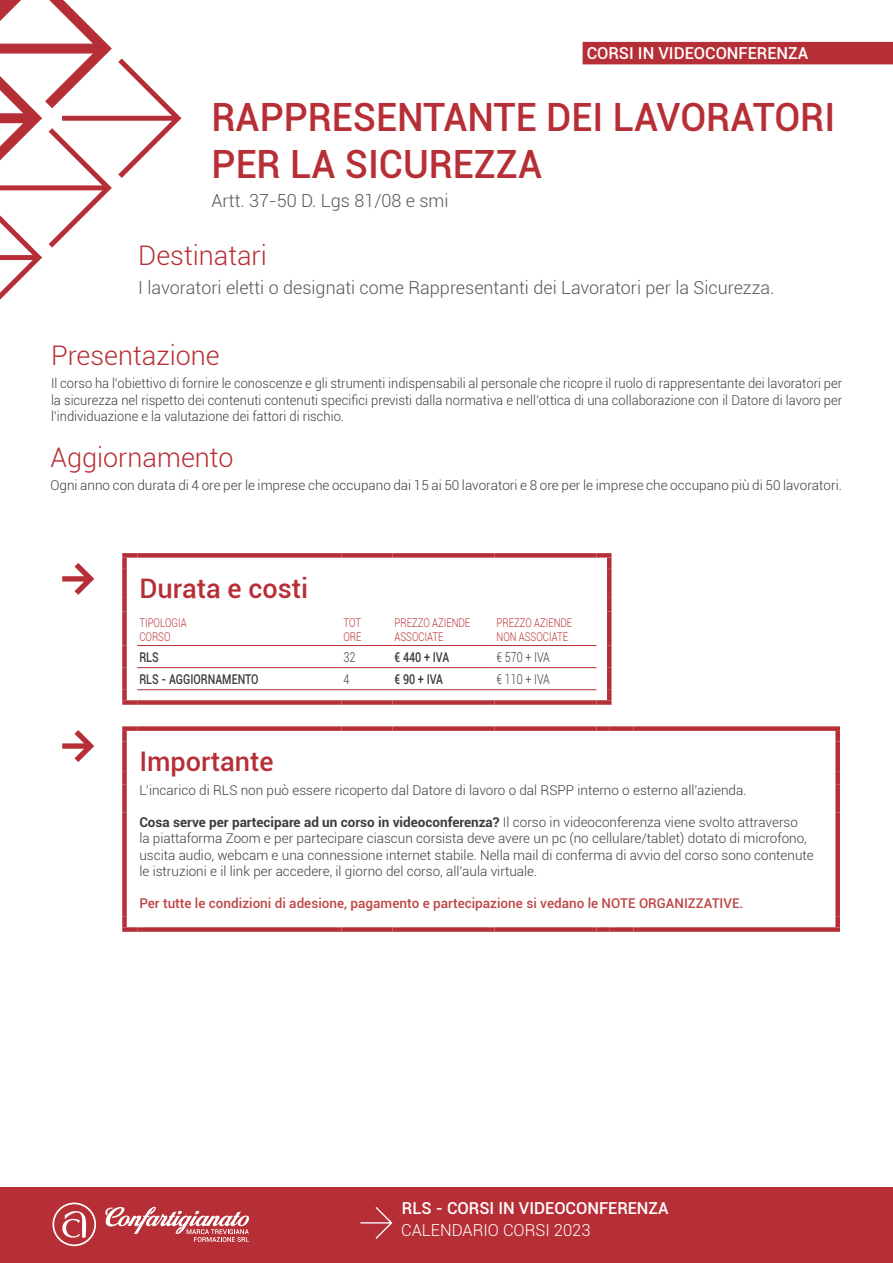
<style>
.page{position:relative;width:893px;height:1263px;background:#fff}
.page>*{position:absolute;margin:0;border:0;box-sizing:border-box;transform-origin:0 0}
.t1{font:500 39px/46.8px "Roboto";color:#b72f36}
.t2{font:300 27px "Roboto";color:#b72f36}
.t3{font:500 27px "Roboto";color:#b72f36}
.t4{font:300 18px "Roboto";color:#575756}
.t5{font:500 16.5px "Roboto";color:#fff}
.t6{font:300 16.5px "Roboto";color:#fff}
.t7{font:300 13.5px/16.2px "Roboto";color:#3c3c3b}
.t8{font:300 13.5px/16.2px "Roboto";color:#3c3c3b;text-align:justify;scale:.96 1}
.t9{font:500 13.5px "Roboto";color:#be4444}
.t10{font:500 13.5px "Roboto";color:#3c3c3b;scale:.8 1}
.t11{font:300 13.5px "Roboto";color:#3c3c3b;scale:.8 1}
.t12{font:300 12px/14.4px "Roboto";color:#b72f36;scale:.8 1}
.s1{font-weight:700}
</style>
<div class="page">
<div style="left:0;top:1187px;width:893px;height:76px;background:#b72f36"></div>
<svg style="left:360px;top:1207px;width:32px;height:32px"></svg>
<svg style="left:52px;top:1202px;width:44px;height:44px"></svg>
<svg style="left:105px;top:1207px;width:144px;height:35px"></svg>
<svg style="left:62px;top:563px;width:32px;height:32px"></svg>
<svg style="left:62px;top:730px;width:32px;height:32px"></svg>
<svg style="left:0;top:0;width:181px;height:300px"></svg>
<div style="left:122px;top:553px;width:15px;height:5px;background:#b72f36"></div>
<div style="left:122px;top:558px;width:5px;height:10px;background:#b72f36"></div>
<div style="left:137px;top:553px;width:204px;height:5px;background:#b72f36"></div>
<div style="left:341px;top:553px;width:51px;height:5px;background:#b72f36"></div>
<div style="left:392px;top:553px;width:102px;height:5px;background:#b72f36"></div>
<div style="left:494px;top:553px;width:102px;height:5px;background:#b72f36"></div>
<div style="left:596px;top:553px;width:15px;height:5px;background:#b72f36"></div>
<hr style="left:607px;top:558px;width:4px;height:10px;background:#b72f36">
<div style="left:122px;top:568px;width:5px;height:30px;background:#b72f36"></div>
<hr style="left:607px;top:568px;width:4px;height:30px;background:#b72f36">
<div style="left:122px;top:598px;width:5px;height:13px;background:#b72f36"></div>
<hr style="left:607px;top:598px;width:4px;height:13px;background:#b72f36">
<div style="left:122px;top:611px;width:5px;height:34px;background:#b72f36"></div>
<hr style="left:607px;top:611px;width:4px;height:34px;background:#b72f36">
<div style="left:122px;top:645px;width:5px;height:23px;background:#b72f36"></div>
<hr style="left:607px;top:645px;width:4px;height:23px;background:#b72f36">
<div style="left:122px;top:668px;width:5px;height:22px;background:#b72f36"></div>
<hr style="left:607px;top:668px;width:4px;height:22px;background:#b72f36">
<div style="left:122px;top:690px;width:5px;height:10px;background:#b72f36"></div>
<hr style="left:607px;top:690px;width:4px;height:10px;background:#b72f36">
<div style="left:122px;top:700px;width:15px;height:5px;background:#b72f36"></div>
<div style="left:137px;top:700px;width:204px;height:5px;background:#b72f36"></div>
<div style="left:341px;top:700px;width:51px;height:5px;background:#b72f36"></div>
<div style="left:392px;top:700px;width:102px;height:5px;background:#b72f36"></div>
<div style="left:494px;top:700px;width:102px;height:5px;background:#b72f36"></div>
<div style="left:596px;top:700px;width:15px;height:5px;background:#b72f36"></div>
<hr style="left:137px;top:645px;width:204px;height:1px;background:#b72f36">
<hr style="left:341px;top:645px;width:51px;height:1px;background:#b72f36">
<hr style="left:392px;top:645px;width:102px;height:1px;background:#b72f36">
<hr style="left:494px;top:645px;width:102px;height:1px;background:#b72f36">
<hr style="left:137px;top:667px;width:204px;height:1px;background:#b72f36">
<hr style="left:341px;top:667px;width:51px;height:1px;background:#b72f36">
<hr style="left:392px;top:667px;width:102px;height:1px;background:#b72f36">
<hr style="left:494px;top:667px;width:102px;height:1px;background:#b72f36">
<hr style="left:137px;top:689px;width:204px;height:1px;background:#b72f36">
<hr style="left:341px;top:689px;width:51px;height:1px;background:#b72f36">
<hr style="left:392px;top:689px;width:102px;height:1px;background:#b72f36">
<hr style="left:494px;top:689px;width:102px;height:1px;background:#b72f36">
<div style="left:122px;top:726px;width:15px;height:5px;background:#b72f36"></div>
<div style="left:122px;top:731px;width:5px;height:10px;background:#b72f36"></div>
<div style="left:137px;top:726px;width:204px;height:5px;background:#b72f36"></div>
<div style="left:341px;top:726px;width:51px;height:5px;background:#b72f36"></div>
<div style="left:392px;top:726px;width:102px;height:5px;background:#b72f36"></div>
<div style="left:494px;top:726px;width:102px;height:5px;background:#b72f36"></div>
<div style="left:596px;top:726px;width:13px;height:5px;background:#b72f36"></div>
<div style="left:609px;top:726px;width:13px;height:5px;background:#b72f36"></div>
<div style="left:622px;top:726px;width:12px;height:5px;background:#b72f36"></div>
<div style="left:634px;top:726px;width:191px;height:5px;background:#b72f36"></div>
<div style="left:825px;top:726px;width:15px;height:5px;background:#b72f36"></div>
<div style="left:835px;top:731px;width:5px;height:10px;background:#b72f36"></div>
<div style="left:122px;top:741px;width:5px;height:30px;background:#b72f36"></div>
<div style="left:835px;top:741px;width:5px;height:30px;background:#b72f36"></div>
<div style="left:122px;top:771px;width:5px;height:14px;background:#b72f36"></div>
<div style="left:835px;top:771px;width:5px;height:14px;background:#b72f36"></div>
<div style="left:122px;top:785px;width:5px;height:13px;background:#b72f36"></div>
<div style="left:835px;top:785px;width:5px;height:13px;background:#b72f36"></div>
<div style="left:122px;top:798px;width:5px;height:14px;background:#b72f36"></div>
<div style="left:835px;top:798px;width:5px;height:14px;background:#b72f36"></div>
<div style="left:122px;top:812px;width:5px;height:105px;background:#b72f36"></div>
<div style="left:835px;top:812px;width:5px;height:105px;background:#b72f36"></div>
<div style="left:122px;top:917px;width:5px;height:10px;background:#b72f36"></div>
<div style="left:835px;top:917px;width:5px;height:10px;background:#b72f36"></div>
<div style="left:122px;top:927px;width:15px;height:5px;background:#b72f36"></div>
<div style="left:137px;top:927px;width:204px;height:5px;background:#b72f36"></div>
<div style="left:341px;top:927px;width:51px;height:5px;background:#b72f36"></div>
<div style="left:392px;top:927px;width:102px;height:5px;background:#b72f36"></div>
<div style="left:494px;top:927px;width:102px;height:5px;background:#b72f36"></div>
<div style="left:596px;top:927px;width:13px;height:5px;background:#b72f36"></div>
<div style="left:609px;top:927px;width:13px;height:5px;background:#b72f36"></div>
<div style="left:622px;top:927px;width:12px;height:5px;background:#b72f36"></div>
<div style="left:634px;top:927px;width:191px;height:5px;background:#b72f36"></div>
<div style="left:825px;top:927px;width:15px;height:5px;background:#b72f36"></div>
<div style="left:583px;top:42px;width:310px;height:22px;background:#b72f36"></div>
<p class="t5" style="left:587px;top:42px;width:223px">CORSI IN VIDEOCONFERENZA</p>
<h1 class="t1" style="left:212px;top:92px;width:625px">RAPPRESENTANTE DEI LAVORATORI<br>PER LA SICUREZZA</h1>
<h3 class="t4" style="left:212px;top:188px;width:239px">Artt. 37-50 D. Lgs 81/08 e smi</h3>
<h2 class="t2" style="left:138px;top:236px;width:130px">Destinatari</h2>
<h3 class="t4" style="left:138px;top:275px;width:638px">I lavoratori eletti o designati come Rappresentanti dei Lavoratori per la Sicurezza.</h3>
<h2 class="t2" style="left:51px;top:336px;width:170px">Presentazione</h2>
<p class="t8" style="left:51px;top:375px;width:826px">Il corso ha l’obiettivo di fornire le conoscenze e gli strumenti indispensabili al personale che ricopre il ruolo di rappresentante dei lavoratori per la sicurezza nel rispetto dei contenuti contenuti specifici previsti dalla normativa e nell’ottica di una collaborazione con il Datore di lavoro per l’individuazione e la valutazione dei fattori di rischio.</p>
<h2 class="t2" style="left:51px;top:438px;width:185px">Aggiornamento</h2>
<p class="t7" style="left:51px;top:477px;width:793px">Ogni anno con durata di 4 ore per le imprese che occupano dai 15 ai 50 lavoratori e 8 ore per le imprese che occupano più di 50 lavoratori.</p>
<h2 class="t3" style="left:139px;top:569px;width:170px">Durata e costi</h2>
<p class="t12" style="left:139px;top:615px;width:61px">TIPOLOGIA<br>CORSO</p>
<p class="t12" style="left:343px;top:615px;width:24px">TOT<br>ORE</p>
<p class="t12" style="left:394px;top:615px;width:96px">PREZZO AZIENDE<br>ASSOCIATE</p>
<p class="t12" style="left:497px;top:615px;width:96px">PREZZO AZIENDE<br>NON ASSOCIATE</p>
<p class="t10" style="left:139px;top:647px;width:26px">RLS</p>
<p class="t11" style="left:343px;top:647px;width:16px">32</p>
<p class="t10" style="left:394px;top:647px;width:70px">€ 440 + IVA</p>
<p class="t11" style="left:497px;top:647px;width:68px">€ 570 + IVA</p>
<p class="t10" style="left:139px;top:669px;width:151px">RLS - AGGIORNAMENTO</p>
<p class="t11" style="left:343px;top:670px;width:9px">4</p>
<p class="t10" style="left:394px;top:669px;width:62px">€ 90 + IVA</p>
<p class="t11" style="left:497px;top:670px;width:68px">€ 110 + IVA</p>
<h2 class="t3" style="left:139px;top:742px;width:136px">Importante</h2>
<p class="t7" style="left:139px;top:781px;width:609px">L’incarico di RLS non può essere ricoperto dal Datore di lavoro o dal RSPP interno o esterno all’azienda.</p>
<p class="t7" style="left:139px;top:814px;width:676px"><span class="s1">Cosa serve per partecipare ad un corso in videoconferenza?</span> Il corso in videoconferenza viene svolto attraverso<br>la piattaforma Zoom e per partecipare ciascun corsista deve avere un pc (no cellulare/tablet) dotato di microfono, uscita audio, webcam e una connessione internet stabile. Nella mail di conferma di avvio del corso sono contenute le istruzioni e il link per accedere, il giorno del corso, all’aula virtuale.</p>
<p class="t9" style="left:139px;top:894px;width:605px">Per tutte le condizioni di adesione, pagamento e partecipazione si vedano le NOTE ORGANIZZATIVE.</p>
<p class="t5" style="left:402px;top:1197px;width:268px">RLS - CORSI IN VIDEOCONFERENZA</p>
<p class="t6" style="left:401px;top:1218px;width:191px">CALENDARIO CORSI 2023</p>
</div>
